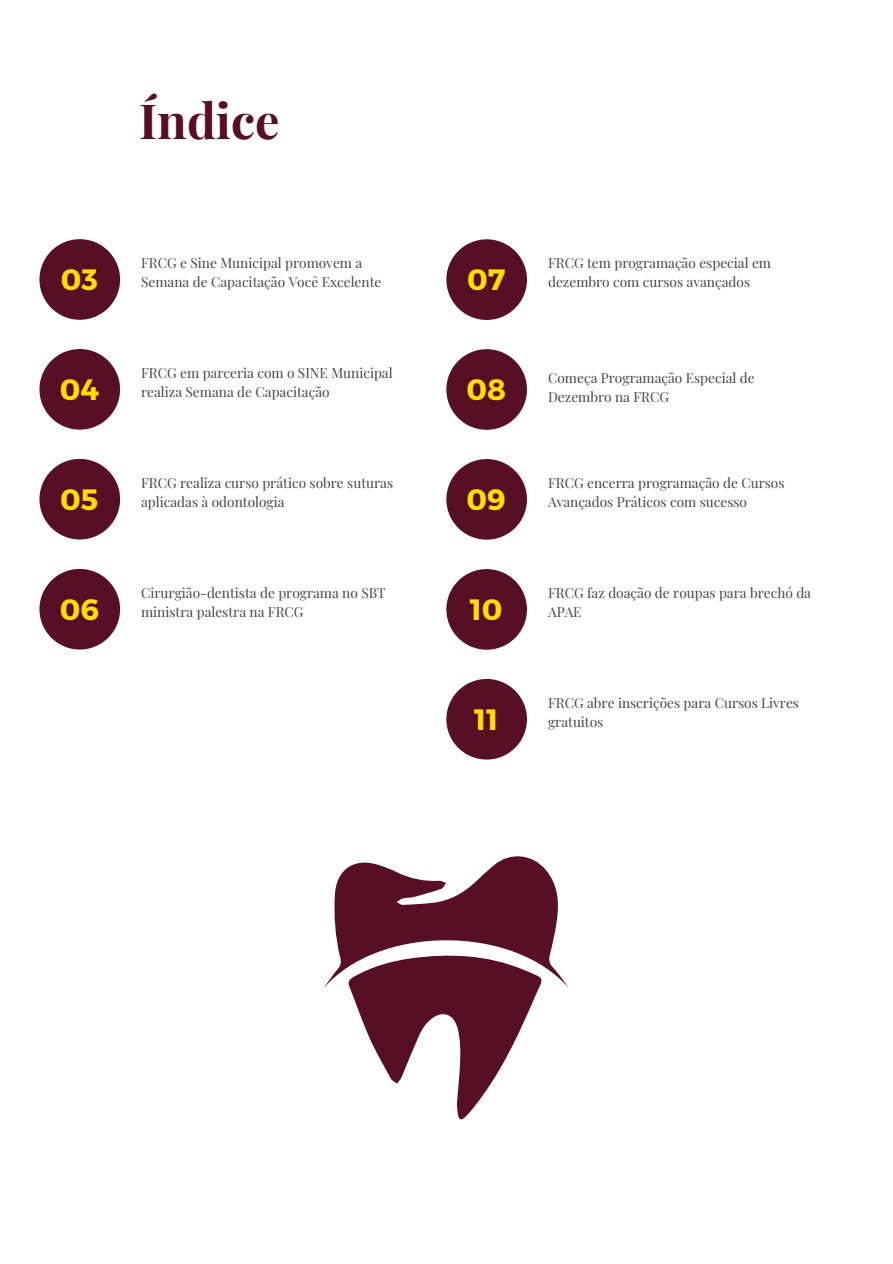
<style>
.page{position:relative;width:893px;height:1264px;background:#fff}
.page>*{position:absolute;margin:0;border:0;box-sizing:border-box;transform-origin:0 0}
.t1{font:700 48.45px "Playfair Display";color:#570f26}
.t2{font:700 29.4px "Montserrat";color:#ffde00}
.t3{font:13.65px/19px "Playfair Display";color:#454545}
</style>
<div class="page">
<svg style="left:39px;top:239px;width:81px;height:81px"></svg>
<svg style="left:39px;top:349px;width:81px;height:80px"></svg>
<svg style="left:39px;top:459px;width:81px;height:80px"></svg>
<svg style="left:323px;top:856px;width:246px;height:264px;fill:#570f26"></svg>
<svg style="left:446px;top:239px;width:81px;height:81px"></svg>
<svg style="left:446px;top:349px;width:81px;height:81px"></svg>
<svg style="left:446px;top:459px;width:81px;height:80px"></svg>
<svg style="left:39px;top:569px;width:81px;height:80px"></svg>
<svg style="left:446px;top:569px;width:81px;height:80px"></svg>
<svg style="left:446px;top:679px;width:81px;height:80px"></svg>
<h1 class="t1" style="left:139px;top:86px;width:142px">Índice</h1>
<h2 class="t2" style="left:61px;top:260px;width:39px">03</h2>
<p class="t3" style="left:141px;top:253px;width:242px">FRCG e Sine Municipal promovem a<br>Semana de Capacitação Você Excelente</p>
<h2 class="t2" style="left:60px;top:370px;width:41px">04</h2>
<p class="t3" style="left:141px;top:363px;width:253px">FRCG em parceria com o SINE Municipal realiza Semana de Capacitação</p>
<h2 class="t2" style="left:60px;top:480px;width:40px">05</h2>
<p class="t3" style="left:141px;top:472px;width:253px">FRCG realiza curso prático sobre suturas aplicadas à odontologia</p>
<h2 class="t2" style="left:467px;top:260px;width:40px">07</h2>
<p class="t3" style="left:548px;top:253px;width:224px">FRCG tem programação especial em dezembro com cursos avançados</p>
<h2 class="t2" style="left:466px;top:370px;width:41px">08</h2>
<p class="t3" style="left:548px;top:368px;width:208px">Começa Programação Especial de<br>Dezembro na FRCG</p>
<h2 class="t2" style="left:466px;top:480px;width:41px">09</h2>
<p class="t3" style="left:548px;top:472px;width:238px">FRCG encerra programação de Cursos<br>Avançados Práticos com sucesso</p>
<h2 class="t2" style="left:60px;top:590px;width:41px">06</h2>
<p class="t3" style="left:141px;top:582px;width:246px">Cirurgião-dentista de programa no SBT ministra palestra na FRCG</p>
<h2 class="t2" style="left:470px;top:590px;width:34px">10</h2>
<p class="t3" style="left:548px;top:582px;width:264px">FRCG faz doação de roupas para brechó da<br>APAE</p>
<h2 class="t2" style="left:474px;top:700px;width:26px">11</h2>
<p class="t3" style="left:548px;top:692px;width:252px">FRCG abre inscrições para Cursos Livres gratuitos</p>
</div>
